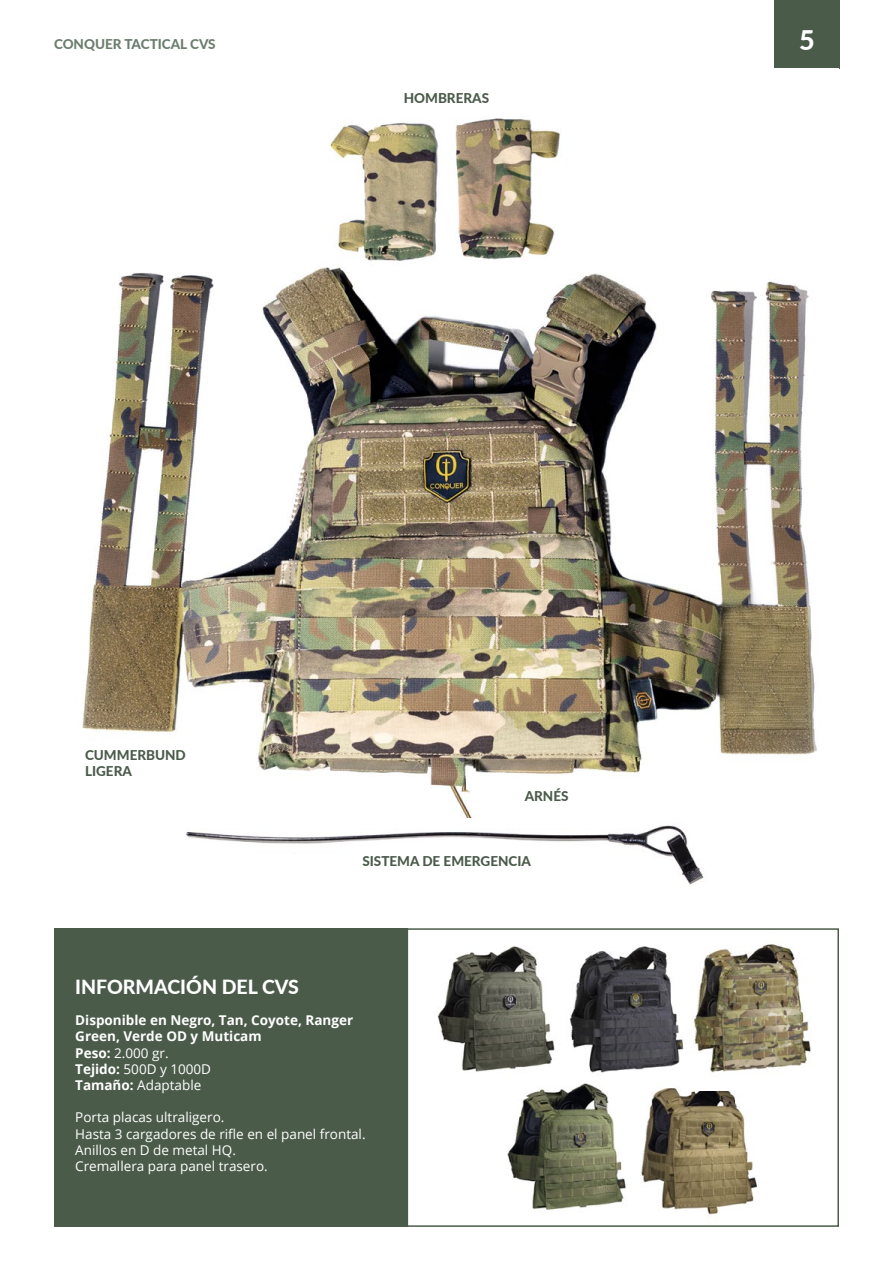
<style>
.page{position:relative;width:893px;height:1263px;background:#fff}
.page>*{position:absolute;margin:0;border:0;box-sizing:border-box;transform-origin:0 0}
.t1{font:800 27px "Lato";color:#fff}
.t2{font:800 19.5px "Lato";color:#fff}
.t3{font:13.5px/16.2px "Open Sans";color:#fff}
.t4{font:700 13.5px/16.2px "Open Sans";color:#fff}
.t5{font:800 13.5px/16.2px "Lato";color:#4b5b4a}
.t6{font:800 13.5px "Lato";color:#6b7e6d}
.s1{font-weight:400}
</style>
<div class="page">
<div style="left:54px;top:928px;width:353px;height:299px;background:#4b5b4a"></div>
<div style="left:407px;top:928px;width:432px;height:299px;border:2px solid #4b5b4a"></div>
<div style="left:774px;top:0;width:66px;height:69px;background:#4b5b4a"></div>
<img style="left:82px;top:118px;width:735px;height:700px">
<img style="left:186px;top:825px;width:518px;height:60px">
<img style="left:562px;top:928px;width:125px;height:145px">
<img style="left:635px;top:1088px;width:129px;height:139px">
<img style="left:687px;top:928px;width:139px;height:163px">
<img style="left:507px;top:1083px;width:132px;height:137px">
<img style="left:437px;top:946px;width:118px;height:126px">
<p class="t6" style="left:54px;top:34px;width:163px">CONQUER TACTICAL CVS</p>
<h1 class="t1" style="left:799px;top:21px;width:17px">5</h1>
<p class="t5" style="left:404px;top:90px;width:87px">HOMBRERAS</p>
<p class="t5" style="left:85px;top:746px;width:102px">CUMMERBUND<br>LIGERA</p>
<p class="t5" style="left:525px;top:787px;width:45px">ARNÉS</p>
<p class="t5" style="left:362px;top:852px;width:170px">SISTEMA DE EMERGENCIA</p>
<h2 class="t2" style="left:75px;top:973px;width:225px">INFORMACIÓN DEL CVS</h2>
<p class="t4" style="left:75px;top:1012px;width:279px">Disponible en Negro, Tan, Coyote, Ranger<br>Green, Verde OD y Muticam<br>Peso: <span class="s1">2.000 gr.<br></span>Tejido: <span class="s1">500D y 1000D<br></span>Tamaño: <span class="s1">Adaptable</span></p>
<p class="t3" style="left:75px;top:1109px;width:292px">Porta placas ultraligero.<br>Hasta 3 cargadores de rifle en el panel frontal.<br>Anillos en D de metal HQ.<br>Cremallera para panel trasero.</p>
</div>
